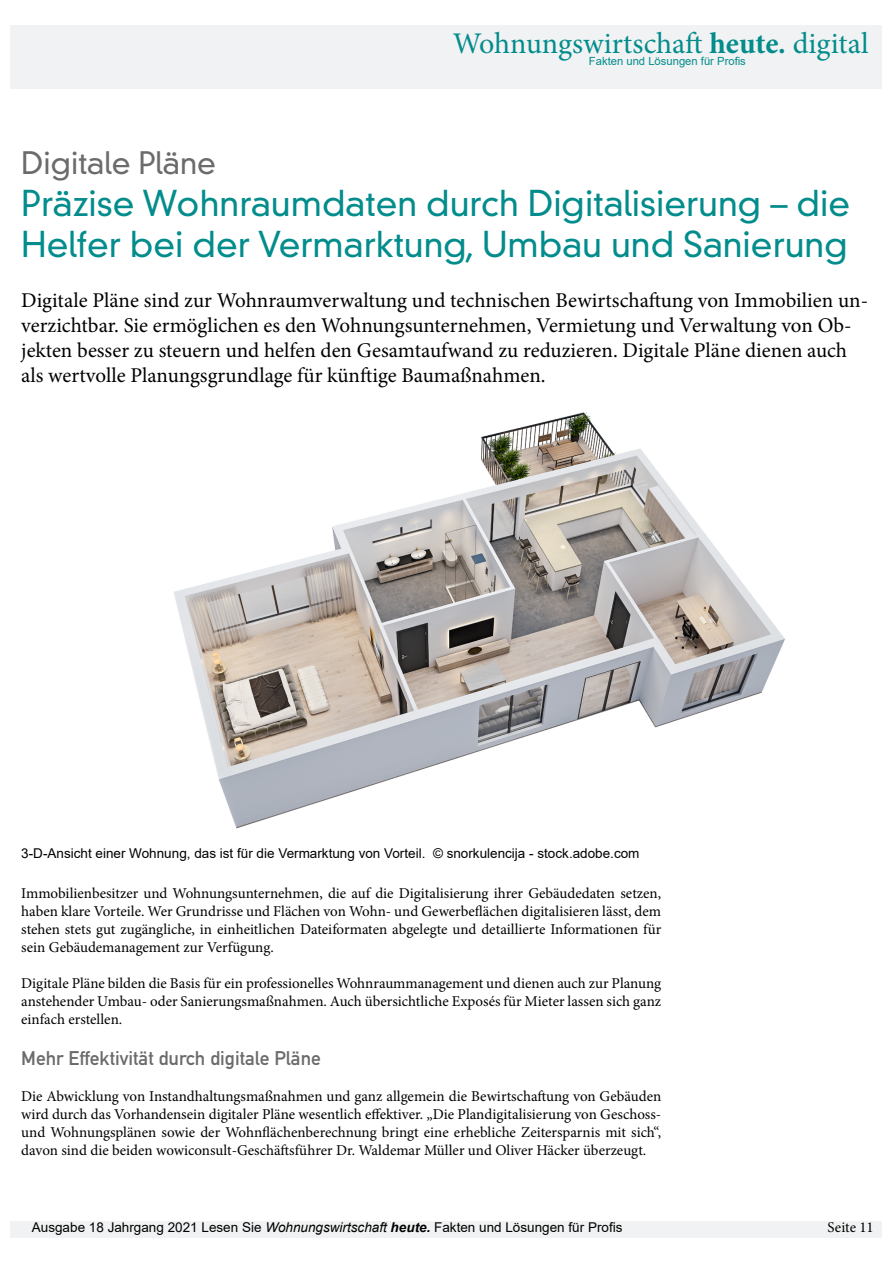
<style>
.page{position:relative;width:893px;height:1263px;background:#fff}
.page>*{position:absolute;margin:0;border:0;box-sizing:border-box;transform-origin:0 0}
.t1{font:300 34.5px/41.4px "DIN Neuzeit Grotesk Std";color:#038c8c}
.t2{font:30px "Minion Pro";color:#038c8c}
.t3{font:300 30px "DIN Neuzeit Grotesk Std";color:#6b6b6b}
.t4{font:21px/25.2px "Minion Pro";color:#000}
.t5{font:19.5px "DIN Mittelschrift Std";color:#6b6b6b}
.t6{font:15px/18px "Minion Pro";color:#000;text-align:justify}
.t7{font:13.5px "Arial";color:#000}
.t8{font:11.25px "Arial";color:#038c8c}
.s1{font-weight:700}
.s2{font-style:italic}
.s3{font-weight:700;font-style:italic}
</style>
<div class="page">
<div style="left:11px;top:26px;width:871px;height:63px;background:#f1f2f3"></div>
<div style="left:11px;top:1221px;width:871px;height:16px;background:#f1f2f3"></div>
<img style="left:174px;top:412px;width:611px;height:417px">
<h2 class="t2" style="left:453px;top:23px;width:417px">Wohnungswirtschaft <span class="s1">heute.</span> digital</h2>
<p class="t8" style="left:589px;top:53px;width:158px">Fakten und Lösungen für Profis</p>
<h2 class="t3" style="left:21px;top:145px;width:196px">Digitale Pläne</h2>
<h1 class="t1" style="left:21px;top:183px;width:830px">Präzise Wohnraumdaten durch Digitalisierung – die<br>Helfer bei der Vermarktung, Umbau und Sanierung</h1>
<p class="t4" style="left:21px;top:287px;width:848px">Digitale Pläne sind zur Wohnraumverwaltung und technischen Bewirtschaftung von Immobilien un&shy;verzichtbar. Sie ermöglichen es den Wohnungsunternehmen, Vermietung und Verwaltung von Ob&shy;jekten besser zu steuern und helfen den Gesamtaufwand zu reduzieren. Digitale Pläne dienen auch als wertvolle Planungsgrundlage für künftige Baumaßnahmen.</p>
<p class="t7" style="left:21px;top:844px;width:620px">3-D-Ansicht einer Wohnung, das ist für die Vermarktung von Vorteil. © snorkulencija - stock.adobe.com</p>
<p class="t6" style="left:21px;top:884px;width:641px">Immobilienbesitzer und Wohnungsunternehmen, die auf die Digitalisierung ihrer Gebäudedaten setzen, haben klare Vorteile. Wer Grundrisse und Flächen von Wohn- und Gewerbeflächen digitalisieren lässt, dem stehen stets gut zugängliche, in einheitlichen Dateiformaten abgelegte und detaillierte Informationen für sein Gebäudemanagement zur Verfügung.</p>
<p class="t6" style="left:21px;top:974px;width:641px">Digitale Pläne bilden die Basis für ein professionelles Wohnraummanagement und dienen auch zur Planung anstehender Umbau- oder Sanierungsmaßnahmen. Auch übersichtliche Exposés für Mieter lassen sich ganz einfach erstellen.</p>
<h3 class="t5" style="left:21px;top:1047px;width:301px">Mehr Effektivität durch digitale Pläne</h3>
<p class="t6" style="left:21px;top:1087px;width:641px">Die Abwicklung von Instandhaltungsmaßnahmen und ganz allgemein die Bewirtschaftung von Gebäuden wird durch das Vorhandensein digitaler Pläne wesentlich effektiver. „Die Plandigitalisierung von Geschoss&shy;und Wohnungsplänen sowie der Wohnflächenberechnung bringt eine erhebliche Zeitersparnis mit sich“, davon sind die beiden wowiconsult-Geschäftsführer Dr. Waldemar Müller und Oliver Häcker überzeugt.</p>
<p class="t7" style="left:32px;top:1218px;width:592px">Ausgabe 18 Jahrgang 2021 Lesen Sie <span class="s2">Wohnungswirtschaft</span> <span class="s3">heute.</span> Fakten und Lösungen für Profis</p>
<p class="t6" style="left:828px;top:1218px;width:48px">Seite 11</p>
</div>
